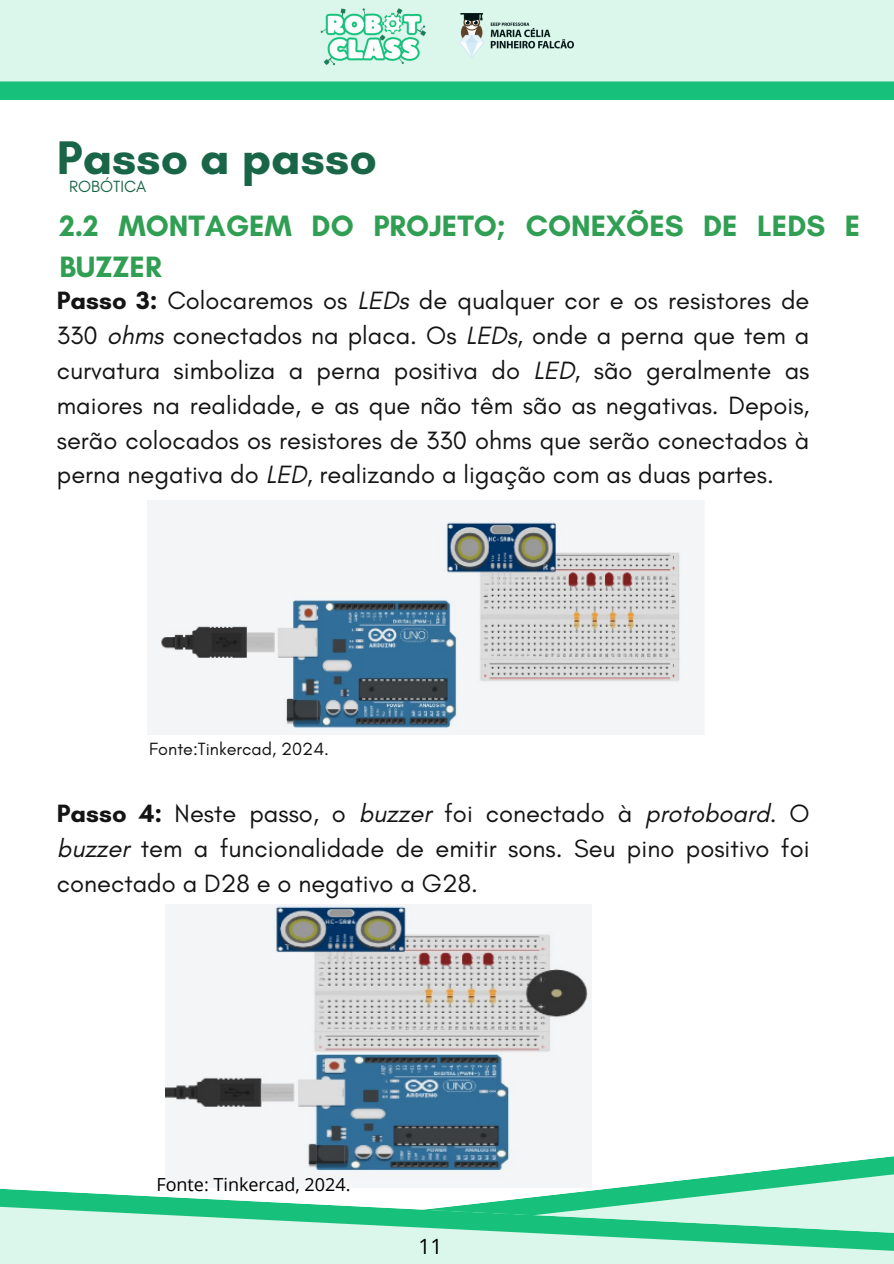
<style>
.page{position:relative;width:894px;height:1264px;background:#fff}
.page>*{position:absolute;margin:0;border:0;box-sizing:border-box;transform-origin:0 0}
.t1{font:700 48px "Glacial Indifference";color:#186647}
.t2{font:700 30px/41.7px "Glacial Indifference";color:#309f53}
.t3{font:25.5px/34.8px "Glacial Indifference";color:#141414;text-align:justify}
.t4{font:21px "Open Sans";color:#000}
.t5{font:18px "Glacial Indifference";color:#141414}
.t6{font:18px "Open Sans";color:#000}
.t7{font:16.5px "Glacial Indifference";color:#186647}
.s1{font-weight:700}
.s2{font-style:italic}
</style>
<div class="page">
<svg style="left:0;top:0;width:893px;height:99px"></svg>
<img style="left:460px;top:14px;width:113px;height:43px">
<svg style="left:591px;top:1118px;width:302px;height:69px"></svg>
<svg style="left:0;top:1187px;width:893px;height:76px"></svg>
<img style="left:320px;top:6px;width:107px;height:59px">
<img style="left:147px;top:500px;width:557px;height:235px">
<img style="left:166px;top:904px;width:425px;height:283px">
<p class="t1" style="left:57px;top:128px;width:321px">Passo a passo</p>
<p class="t7" style="left:69px;top:176px;width:78px">ROBÓTICA</p>
<p class="t2" style="left:59px;top:204px;width:802px">2.2 MONTAGEM DO PROJETO; CONEXÕES DE LEDS E<br>BUZZER</p>
<h1 class="t3" style="left:57px;top:283px;width:754px"><span class="s1">Passo 3:</span> Colocaremos os <span class="s2">LEDs</span> de qualquer cor e os resistores de 330 <span class="s2">ohms</span> conectados na placa. Os <span class="s2">LEDs</span>, onde a perna que tem a curvatura simboliza a perna positiva do <span class="s2">LED</span>, são geralmente as maiores na realidade, e as que não têm são as negativas. Depois, serão colocados os resistores de 330 ohms que serão conectados à perna negativa do <span class="s2">LED</span>, realizando a ligação com as duas partes.</h1>
<h2 class="t5" style="left:149px;top:737px;width:181px">Fonte:Tinkercad, 2024.</h2>
<h3 class="t3" style="left:57px;top:796px;width:754px"><span class="s1">Passo 4:</span> Neste passo, o <span class="s2">buzzer</span> foi conectado à <span class="s2">protoboard</span>. O <span class="s2">buzzer</span> tem a funcionalidade de emitir sons. Seu pino positivo foi conectado a D28 e o negativo a G28.</h3>
<p class="t6" style="left:156px;top:1172px;width:196px">Fonte: Tinkercad, 2024.</p>
<p class="t4" style="left:418px;top:1231px;width:25px">11</p>
</div>
